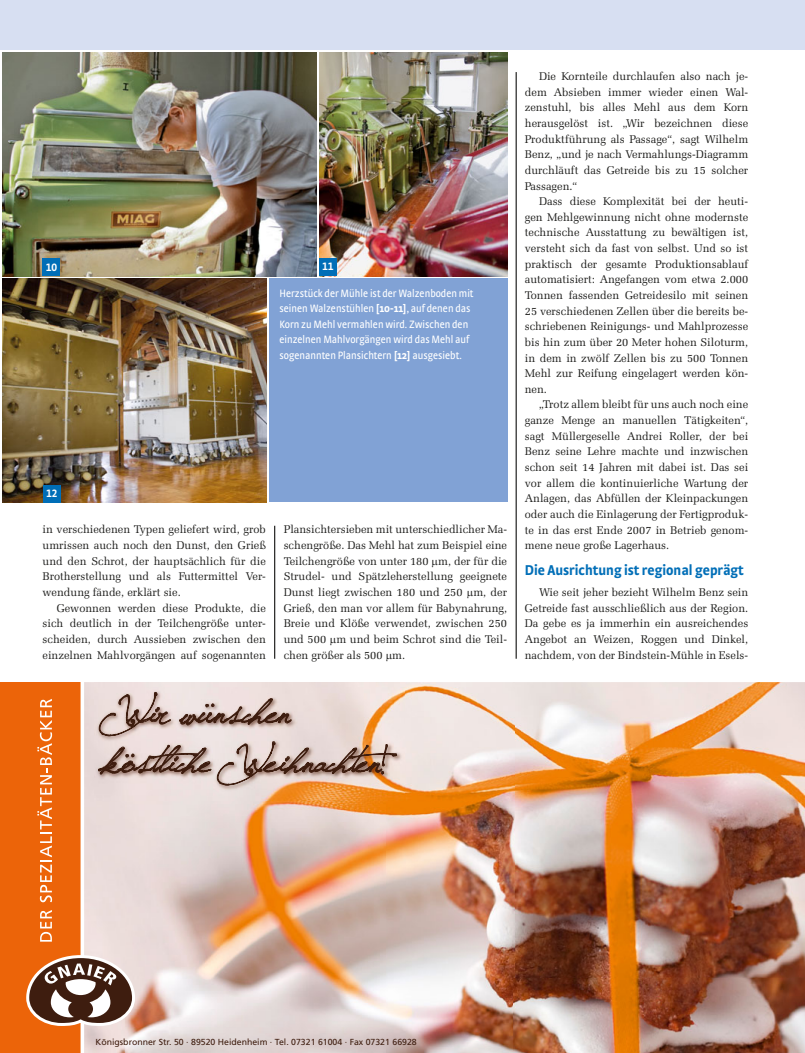
<style>
.page{position:relative;width:805px;height:1053px;background:#fff}
.page>*{position:absolute;margin:0;border:0;box-sizing:border-box;transform-origin:0 0}
.t1{font:41px "Jellyka Saint Andrew's Queen";color:#3e1d0f}
.t2{font:700 15px "Strada Cond";color:#006eb7}
.t3{font:11.25px/15.6px "Zapf Elliptical 711 BT";color:#1d1d1b;text-align:justify}
.t4{font:11.25px/15.6px "Strada Cond";color:#fff}
.t5{font:700 11.25px "Strada Cond TF";color:#fff}
.t6{font:8.75px "Frutiger";color:#3e1d0f}
.s1{font-weight:700}
</style>
<div class="page">
<div style="left:0;top:0;width:804px;height:50px;background:#d7dff2"></div>
<img style="left:2px;top:52px;width:314px;height:224px">
<img style="left:2px;top:278px;width:264px;height:224px">
<div style="left:269px;top:278px;width:238px;height:224px;background:#81a2d5"></div>
<img style="left:319px;top:52px;width:188px;height:224px">
<hr style="left:274px;top:525px;width:1px;height:133px;background:#1d1d1b">
<hr style="left:516px;top:72px;width:1px;height:586px;background:#1d1d1b">
<div style="left:43px;top:484px;width:18px;height:18px;background:#006eb7"></div>
<div style="left:319px;top:258px;width:18px;height:17px;background:#006eb7"></div>
<div style="left:42px;top:258px;width:18px;height:18px;background:#006eb7"></div>
<img style="left:385px;top:682px;width:419px;height:370px">
<img style="left:126px;top:800px;width:259px;height:252px">
<img style="left:94px;top:682px;width:310px;height:118px">
<svg style="left:98px;top:691px;width:299px;height:95px;background:#ceb9b1"></svg>
<div style="left:0;top:682px;width:82px;height:370px;background:#ec6409"></div>
<svg style="left:40px;top:910px;width:12px;height:31px"></svg>
<svg style="left:37px;top:699px;width:15px;height:203px"></svg>
<svg style="left:80px;top:682px;width:2px;height:271px"></svg>
<svg style="left:26px;top:953px;width:110px;height:99px"></svg>
<p class="t5" style="left:46px;top:262px;width:13px">10</p>
<p class="t5" style="left:322px;top:262px;width:13px">11</p>
<p class="t4" style="left:279px;top:286px;width:195px">Herzstück der Mühle ist der Walzenboden mit seinen Walzenstühlen <span class="s1">[10-11]</span>, auf denen das Korn zu Mehl vermahlen wird. Zwischen den einzelnen Mahlvorgängen wird das Mehl auf sogenannten Plansichtern <span class="s1">[12]</span> ausgesiebt.</p>
<p class="t5" style="left:46px;top:489px;width:13px">12</p>
<p class="t3" style="left:43px;top:521px;width:225px">in verschiedenen Typen geliefert wird, grob umrissen auch noch den Dunst, den Grieß und den Schrot, der hauptsächlich für die Brotherstellung und als Futtermittel Ver&shy;wendung fände, erklärt sie.</p>
<p class="t3" style="left:43px;top:600px;width:225px;text-indent:14px">Gewonnen werden diese Produkte, die sich deutlich in der Teilchengröße unter&shy;scheiden, durch Aussieben zwischen den einzelnen Mahlvorgängen auf sogenannten</p>
<p class="t3" style="left:283px;top:521px;width:225px">Plansichtersieben mit unterschiedlicher Ma&shy;schengröße. Das Mehl hat zum Beispiel eine Teilchengröße von unter 180 m, der für die Strudel- und Spätzleherstellung geeignete Dunst liegt zwischen 180 und 250 m, der Grieß, den man vor allem für Babynahrung, Breie und Klöße verwendet, zwischen 250 und 500 m und beim Schrot sind die Teil&shy;chen größer als 500 m.</p>
<h1 class="t1" style="left:100px;top:684px;width:192px">Wir wünschen</h1>
<p class="t3" style="left:524px;top:68px;width:225px;text-indent:14px">Die Kornteile durchlaufen also nach je&shy;dem Absieben immer wieder einen Wal&shy;zenstuhl, bis alles Mehl aus dem Korn herausgelöst ist. „Wir bezeichnen diese Produktführung als Passage“, sagt Wilhelm Benz, „und je nach Vermahlungs-Diagramm durchläuft das Getreide bis zu 15 solcher Passagen.“</p>
<p class="t3" style="left:524px;top:193px;width:225px;text-indent:14px">Dass diese Komplexität bei der heuti&shy;gen Mehlgewinnung nicht ohne modernste technische Ausstattung zu bewältigen ist, versteht sich da fast von selbst. Und so ist praktisch der gesamte Produktionsablauf automatisiert: Angefangen vom etwa 2.000<br>Tonnen fassenden Getreidesilo mit seinen 25 verschiedenen Zellen über die bereits be&shy;schriebenen Reinigungs- und Mahlprozesse bis hin zum über 20 Meter hohen Siloturm, in dem in zwölf Zellen bis zu 500 Tonnen Mehl zur Reifung eingelagert werden kön&shy;nen.</p>
<p class="t3" style="left:524px;top:396px;width:225px;text-indent:14px">„Trotz allem bleibt für uns auch noch eine ganze Menge an manuellen Tätigkeiten“, sagt Müllergeselle Andrei Roller, der bei Benz seine Lehre machte und inzwischen schon seit 14 Jahren mit dabei ist. Das sei vor allem die kontinuierliche Wartung der Anlagen, das Abfüllen der Kleinpackungen oder auch die Einlagerung der Fertigproduk&shy;te in das erst Ende 2007 in Betrieb genom&shy;mene neue große Lagerhaus.</p>
<h2 class="t2" style="left:524px;top:564px;width:220px">Die Ausrichtung ist regional geprägt</h2>
<p class="t3" style="left:524px;top:584px;width:225px;text-indent:14px">Wie seit jeher bezieht Wilhelm Benz sein Getreide fast ausschließlich aus der Region.<br>Da gebe es ja immerhin ein ausreichendes Angebot an Weizen, Roggen und Dinkel, nachdem, von der Bindstein-Mühle in Esels-</p>
<p class="t6" style="left:96px;top:1038px;width:322px">Königsbronner Str. 50 · 89520 Heidenheim · Tel. 07321 61004 · Fax 07321 66928</p>
</div>
